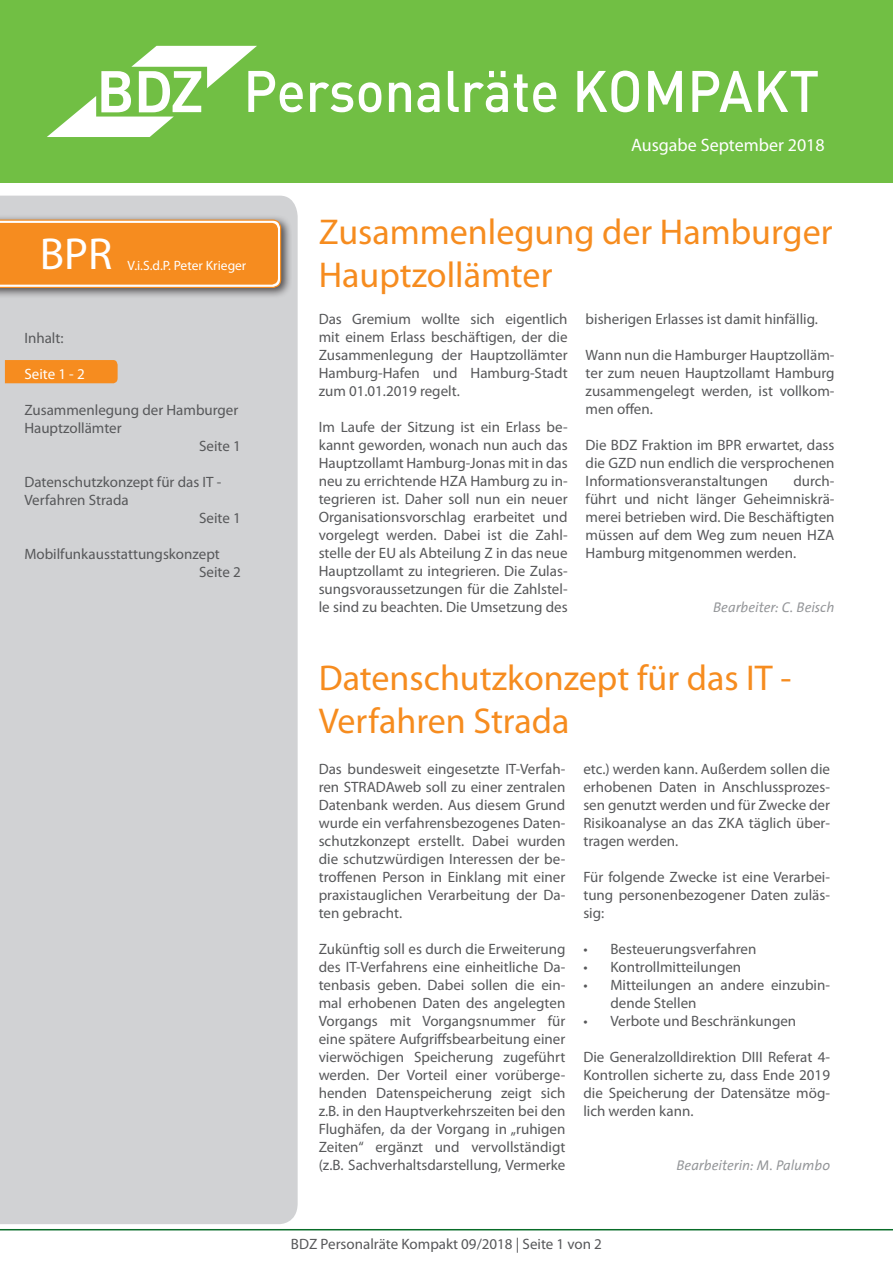
<style>
.page{position:relative;width:893px;height:1263px;background:#fff}
.page>*{position:absolute;margin:0;border:0;box-sizing:border-box;transform-origin:0 0}
.t1{font:45px "Myriad Pro";color:#fff}
.t2{font:36px/43.2px "Myriad Pro";color:#f68c1f}
.t3{font:18px "Myriad Pro";color:#fff}
.t4{font:15px/18px "Myriad Pro";color:#57585a;text-align:justify}
.t5{font:15px "Myriad Pro";color:#fff}
.t6{font:italic 14.25px "The Sans Office";color:#939598}
.t7{font:13.5px "Myriad Pro";color:#fff}
</style>
<div class="page">
<hr style="left:0;top:1229px;width:893px;height:1px;background:#086c28">
<div style="left:0;top:0;width:893px;height:183px;background:#71bf44"></div>
<div style="left:0;top:196px;width:298px;height:1028px;background:#d1d2d4"></div>
<svg style="left:47px;top:46px;width:771px;height:91px"></svg>
<div style="left:0;top:214px;width:292px;height:85px;background:#231f20;opacity:.75"></div>
<svg style="left:0;top:219px;width:282px;height:70px;background:#f39330"></svg>
<div style="left:5px;top:360px;width:113px;height:23px;background:#f68c1f"></div>
<p class="t1" style="left:40px;top:226px;width:74px">BPR</p>
<p class="t7" style="left:128px;top:257px;width:120px">V.i.S.d.P. Peter Krieger</p>
<p class="t4" style="left:24px;top:329px;width:41px">Inhalt:</p>
<p class="t5" style="left:24px;top:365px;width:62px">Seite 1 - 2</p>
<p class="t4" style="left:24px;top:401px;width:216px">Zusammenlegung der Hamburger<br>Hauptzollämter</p>
<p class="t4" style="left:199px;top:437px;width:43px">Seite 1</p>
<p class="t4" style="left:24px;top:473px;width:198px">Datenschutzkonzept für das IT -<br>Verfahren Strada</p>
<p class="t4" style="left:199px;top:509px;width:43px">Seite 1</p>
<p class="t4" style="left:24px;top:545px;width:197px">Mobilfunkausstattungskonzept</p>
<p class="t4" style="left:199px;top:563px;width:43px">Seite 2</p>
<p class="t3" style="left:631px;top:133px;width:195px">Ausgabe September 2018</p>
<p class="t2" style="left:319px;top:210px;width:515px">Zusammenlegung der Hamburger<br>Hauptzollämter</p>
<p class="t4" style="left:319px;top:310px;width:250px">Das Gremium wollte sich eigentlich mit einem Erlass beschäftigen, der die Zusammenlegung der Hauptzollämter Hamburg-Hafen und Hamburg-Stadt zum 01.01.2019 regelt.</p>
<p class="t4" style="left:319px;top:418px;width:250px">Im Laufe der Sitzung ist ein Erlass be&shy;kannt geworden, wonach nun auch das Hauptzollamt Hamburg-Jonas mit in das neu zu errichtende HZA Hamburg zu in&shy;tegrieren ist. Daher soll nun ein neuer Organisationsvorschlag erarbeitet und vorgelegt werden. Dabei ist die Zahl&shy;stelle der EU als Abteilung Z in das neue Hauptzollamt zu integrieren. Die Zulas&shy;sungsvoraussetzungen für die Zahlstel&shy;le sind zu beachten. Die Umsetzung des</p>
<p class="t4" style="left:586px;top:310px;width:234px">bisherigen Erlasses ist damit hinfällig.</p>
<p class="t4" style="left:586px;top:346px;width:250px">Wann nun die Hamburger Hauptzolläm&shy;ter zum neuen Hauptzollamt Hamburg zusammengelegt werden, ist vollkom&shy;men offen.</p>
<p class="t4" style="left:586px;top:436px;width:250px">Die BDZ Fraktion im BPR erwartet, dass die GZD nun endlich die versprochenen Informationsveranstaltungen</p>
<p class="t4" style="left:586px;top:472px;width:250px;text-indent:208px">durch&shy;führt und nicht länger Geheimniskrä&shy;merei betrieben wird. Die Beschäftigten müssen auf dem Weg zum neuen HZA Hamburg mitgenommen werden.</p>
<p class="t6" style="left:713px;top:600px;width:123px">Bearbeiter: C. Beisch</p>
<p class="t2" style="left:319px;top:656px;width:474px">Datenschutzkonzept für das IT -<br>Verfahren Strada</p>
<p class="t4" style="left:319px;top:760px;width:248px">Das bundesweit eingesetzte IT-Verfah&shy;ren STRADAweb soll zu einer zentralen Datenbank werden. Aus diesem Grund wurde ein verfahrensbezogenes Daten&shy;schutzkonzept erstellt. Dabei wurden die schutzwürdigen Interessen der be&shy;troffenen Person in Einklang mit einer praxistauglichen Verarbeitung der Da&shy;ten gebracht.</p>
<p class="t4" style="left:319px;top:940px;width:248px">Zukünftig soll es durch die Erweiterung des IT-Verfahrens eine einheitliche Da&shy;tenbasis geben. Dabei sollen die ein&shy;mal erhobenen Daten des angelegten Vorgangs mit Vorgangsnummer für eine spätere Aufgriffsbearbeitung einer vierwöchigen Speicherung zugeführt werden. Der Vorteil einer vorüberge&shy;henden Datenspeicherung zeigt sich z.B. in den Hauptverkehrszeiten bei den Flughäfen, da der Vorgang in „ruhigen Zeiten“ ergänzt und vervollständigt (z.B. Sachverhaltsdarstellung, Vermerke</p>
<p class="t4" style="left:583px;top:760px;width:248px">etc.) werden kann. Außerdem sollen die erhobenen Daten in Anschlussprozes&shy;sen genutzt werden und für Zwecke der Risikoanalyse an das ZKA täglich über&shy;tragen werden.</p>
<p class="t4" style="left:583px;top:868px;width:248px">Für folgende Zwecke ist eine Verarbei&shy;tung personenbezogener Daten zuläs&shy;sig:</p>
<p class="t4" style="left:583px;top:940px;width:175px">• Besteuerungsverfahren</p>
<p class="t4" style="left:583px;top:958px;width:159px">• Kontrollmitteilungen</p>
<p class="t4" style="left:610px;top:976px;width:221px;text-indent:-27px">• Mitteilungen an andere einzubin&shy;dende Stellen</p>
<p class="t4" style="left:583px;top:1012px;width:214px">• Verbote und Beschränkungen</p>
<p class="t4" style="left:583px;top:1048px;width:248px">Die Generalzolldirektion DIII Referat 4- Kontrollen sicherte zu, dass Ende 2019 die Speicherung der Datensätze mög&shy;lich werden kann.</p>
<p class="t6" style="left:676px;top:1158px;width:155px">Bearbeiterin: M. Palumbo</p>
<p class="t4" style="left:291px;top:1235px;width:312px">BDZ Personalräte Kompakt 09/2018 | Seite 1 von 2</p>
</div>
